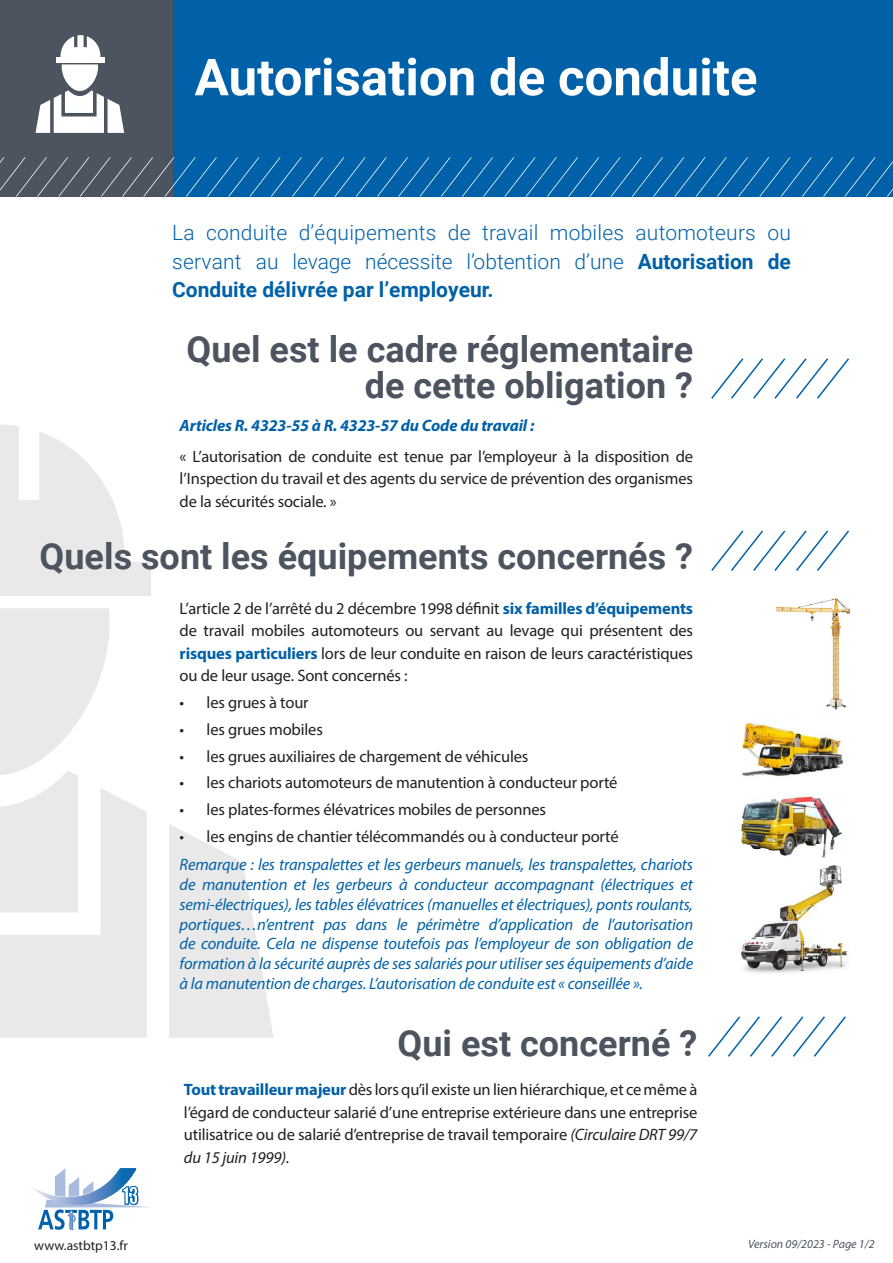
<style>
.page{position:relative;width:893px;height:1263px;background:#fff}
.page>*{position:absolute;margin:0;border:0;box-sizing:border-box;transform-origin:0 0}
.t1{font:700 51px "Roboto";color:#fff}
.Body_2_Upper_Right{font:700 36px "Roboto";color:#4c545f}
.t2{font:300 21px/28.5px "Roboto";color:#0161a8;text-align:justify}
.t3{font:16.5px/22.5px "Myriad Pro";letter-spacing:-.01em;color:#231f20;text-align:justify}
.t4{font:italic 16.5px/19.8px "Myriad Pro";letter-spacing:-.01em;color:#0161a8;text-align:justify}
.t5{font:italic 700 16.5px "Myriad Pro";letter-spacing:-.01em;color:#0161a8}
.t6{font:13.5px "Myriad Pro";color:#231f20}
.Body_2_Upper_Right-2{font:italic 12px "Myriad Pro";color:#4c545f}
.s1{font-weight:700}
.s2{font-weight:700;color:#0161a8}
.s3{font-style:italic}
</style>
<div class="page">
<div style="left:0;top:0;width:893px;height:197px;background:#0161a8"></div>
<svg style="left:169px;top:824px;width:104px;height:214px"></svg>
<div style="left:0;top:562px;width:150px;height:33px;background:#e9e9e9"></div>
<svg style="left:0;top:425px;width:125px;height:137px"></svg>
<svg style="left:0;top:608px;width:147px;height:430px"></svg>
<div style="left:0;top:0;width:172px;height:197px;background:#4c545f"></div>
<svg style="left:0;top:157px;width:893px;height:40px"></svg>
<svg style="left:36px;top:35px;width:88px;height:98px"></svg>
<svg style="left:31px;top:1168px;width:117px;height:62px"></svg>
<svg style="left:711px;top:358px;width:138px;height:41px"></svg>
<svg style="left:711px;top:530px;width:138px;height:41px"></svg>
<img style="left:777px;top:598px;width:72px;height:112px">
<svg style="left:708px;top:1016px;width:138px;height:41px"></svg>
<img style="left:741px;top:722px;width:102px;height:55px">
<img style="left:741px;top:795px;width:101px;height:63px">
<img style="left:741px;top:866px;width:106px;height:107px">
<p class="t1" style="left:195px;top:41px;width:564px">Autorisation de conduite</p>
<p class="t2" style="left:172px;top:218px;width:620px">La conduite d’équipements de travail mobiles automoteurs ou servant au levage nécessite l’obtention d’une <span class="s1">Autorisation de Conduite délivrée par l’employeur.</span></p>
<p class="Body_2_Upper_Right" style="left:187px;top:323px;width:508px">Quel est le cadre réglementaire</p>
<p class="Body_2_Upper_Right" style="left:365px;top:359px;width:330px">de cette obligation ?</p>
<p class="t5" style="left:180px;top:415px;width:356px">Articles R. 4323-55 à R. 4323-57 du Code du travail :</p>
<p class="t3" style="left:180px;top:445px;width:515px">« L’autorisation de conduite est tenue par l’employeur à la disposition de l’Inspection du travail et des agents du service de prévention des organismes de la sécurités sociale. »</p>
<p class="Body_2_Upper_Right" style="left:40px;top:531px;width:655px">Quels sont les équipements concernés ?</p>
<p class="t3" style="left:180px;top:597px;width:515px">L’article 2 de l’arrêté du 2 décembre 1998 définit <span class="s2">six familles d’équipements </span>de travail mobiles automoteurs ou servant au levage qui présentent des <span class="s2">risques particuliers</span> lors de leur conduite en raison de leurs caractéristiques ou de leur usage. Sont concernés :</p>
<p class="t3" style="left:180px;top:691px;width:130px">• les grues à tour</p>
<p class="t3" style="left:180px;top:718px;width:145px">• les grues mobiles</p>
<p class="t3" style="left:180px;top:744px;width:350px">• les grues auxiliaires de chargement de véhicules</p>
<p class="t3" style="left:180px;top:771px;width:439px">• les chariots automoteurs de manutention à conducteur porté</p>
<p class="t3" style="left:180px;top:798px;width:368px">• les plates-formes élévatrices mobiles de personnes</p>
<p class="t3" style="left:180px;top:825px;width:441px">• les engins de chantier télécommandés ou à conducteur porté</p>
<p class="t4" style="left:180px;top:854px;width:515px">Remarque : les transpalettes et les gerbeurs manuels, les transpalettes, chariots de manutention et les gerbeurs à conducteur accompagnant (électriques et semi-électriques), les tables élévatrices (manuelles et électriques), ponts roulants, portiques…n’entrent pas dans le périmètre d’application de l’autorisation de conduite. Cela ne dispense toutefois pas l’employeur de son obligation de formation à la sécurité auprès de ses salariés pour utiliser ses équipements d’aide à la manutention de charges. L’autorisation de conduite est « conseillée ».</p>
<p class="Body_2_Upper_Right" style="left:398px;top:1018px;width:301px">Qui est concerné ?</p>
<p class="t3" style="left:184px;top:1078px;width:515px"><span class="s2">Tout travailleur majeur</span> dès lors qu’il existe un lien hiérarchique, et ce même à l’égard de conducteur salarié d’une entreprise extérieure dans une entreprise utilisatrice ou de salarié d’entreprise de travail temporaire <span class="s3">(Circulaire DRT 99/7 du 15 juin 1999).</span></p>
<p class="t6" style="left:34px;top:1237px;width:95px">www.astbtp13.fr</p>
<p class="Body_2_Upper_Right-2" style="left:748px;top:1237px;width:128px">Version 09/2023 - Page 1/2</p>
</div>
